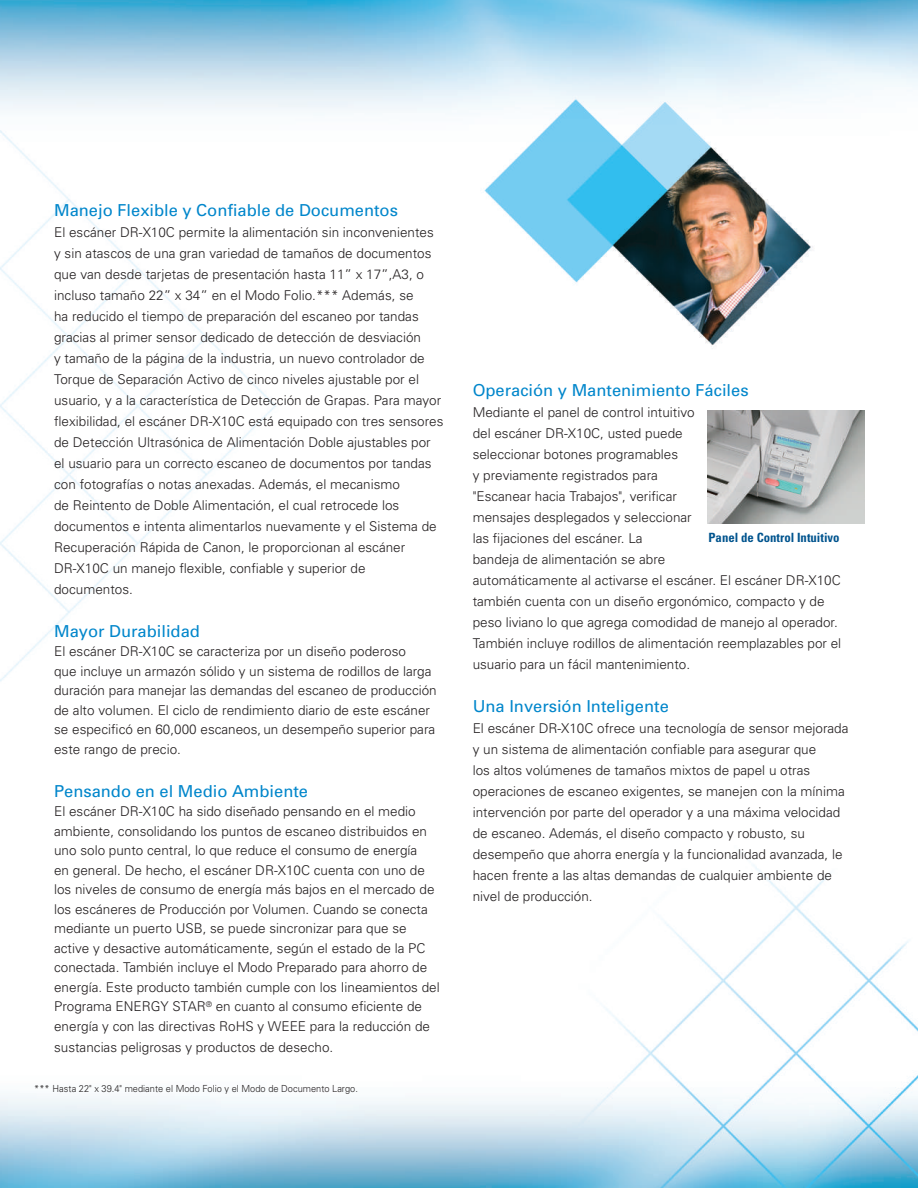
<style>
.page{position:relative;width:918px;height:1188px;background:#fff}
.page>*{position:absolute;margin:0;border:0;box-sizing:border-box;transform-origin:0 0}
.t1{font:16.5px "Univers";color:#0086cb}
.t2{font:300 13.5px/21px "Univers";color:#231f20}
.t3{font:700 condensed 12.75px "Univers";color:#00548e}
.t4{font:300 9.75px "Univers";color:#231f20;scale:.95 1}
</style>
<div class="page">
<img style="left:0;top:0;width:918px;height:1188px">
<img style="left:708px;top:411px;width:157px;height:112px">
<p class="t1" style="left:54px;top:200px;width:345px">Manejo Flexible y Confiable de Documentos</p>
<p class="t2" style="left:54px;top:221px;width:391px">El escáner DR-X10C permite la alimentación sin inconvenientes y sin atascos de una gran variedad de tamaños de documentos que van desde tarjetas de presentación hasta 11” x 17”,A3, o incluso tamaño 22” x 34” en el Modo Folio.*** Además, se<br>ha reducido el tiempo de preparación del escaneo por tandas gracias al primer sensor dedicado de detección de desviación<br>y tamaño de la página de la industria, un nuevo controlador de Torque de Separación Activo de cinco niveles ajustable por el usuario, y a la característica de Detección de Grapas. Para mayor flexibilidad, el escáner DR-X10C está equipado con tres sensores de Detección Ultrasónica de Alimentación Doble ajustables por el usuario para un correcto escaneo de documentos por tandas con fotografías o notas anexadas. Además, el mecanismo<br>de Reintento de Doble Alimentación, el cual retrocede los documentos e intenta alimentarlos nuevamente y el Sistema de Recuperación Rápida de Canon, le proporcionan al escáner DR-X10C un manejo flexible, confiable y superior de documentos.</p>
<p class="t1" style="left:54px;top:621px;width:147px">Mayor Durabilidad</p>
<p class="t2" style="left:54px;top:641px;width:384px;line-height:19.5px">El escáner DR-X10C se caracteriza por un diseño poderoso<br>que incluye un armazón sólido y un sistema de rodillos de larga duración para manejar las demandas del escaneo de producción de alto volumen. El ciclo de rendimiento diario de este escáner se especificó en 60,000 escaneos, un desempeño superior para este rango de precio.</p>
<p class="t1" style="left:54px;top:780px;width:255px">Pensando en el Medio Ambiente</p>
<p class="t2" style="left:54px;top:801px;width:387px;line-height:19.5px">El escáner DR-X10C ha sido diseñado pensando en el medio ambiente, consolidando los puntos de escaneo distribuidos en uno solo punto central, lo que reduce el consumo de energía<br>en general. De hecho, el escáner DR-X10C cuenta con uno de los niveles de consumo de energía más bajos en el mercado de los escáneres de Producción por Volumen. Cuando se conecta mediante un puerto USB, se puede sincronizar para que se active y desactive automáticamente, según el estado de la PC conectada. También incluye el Modo Preparado para ahorro de energía. Este producto también cumple con los Iineamientos del Programa Energ</p>
<p class="t2" style="left:54px;top:996px;width:377px;line-height:19.5px;text-indent:106px">y Star<sup>®</sup> en cuanto al consumo eficiente de energía y con las directivas RoHS y WEEE para la reducción de</p>
<p class="t2" style="left:54px;top:1036px;width:281px">sustancias peligrosas y productos de desecho.</p>
<p class="t4" style="left:34px;top:1083px;width:342px">*** Hasta 22" x 39.4" mediante el Modo Folio y el Modo de Documento Largo.</p>
<p class="t1" style="left:473px;top:379px;width:277px">Operación y Mantenimiento Fáciles</p>
<p class="t2" style="left:473px;top:401px;width:370px">Mediante el panel de control intuitivo<br>del escáner DR-X10C, usted puede<br>seleccionar botones programables<br>y previamente registrados para<br>"Escanear hacia Trabajos", verificar<br>mensajes desplegados y seleccionar<br>las fijaciones del escáner. La<br>bandeja de alimentación se abre<br>automáticamente al activarse el escáner. El escáner DR-X10C también cuenta con un diseño ergonómico, compacto y de peso liviano lo que agrega comodidad de manejo al operador.<br>También incluye rodillos de alimentación reemplazables por el usuario para un fácil mantenimiento.</p>
<p class="t1" style="left:473px;top:695px;width:198px">Una Inversión Inteligente</p>
<p class="t2" style="left:473px;top:717px;width:377px">El escáner DR-X10C ofrece una tecnología de sensor mejorada y un sistema de alimentación confiable para asegurar que<br>los altos volúmenes de tamaños mixtos de papel u otras operaciones de escaneo exigentes, se manejen con la mínima intervención por parte del operador y a una máxima velocidad de escaneo. Además, el diseño compacto y robusto, su desempeño que ahorra energía y la funcionalidad avanzada, le hacen frente a las altas demandas de cualquier ambiente de nivel de producción.</p>
<p class="t3" style="left:709px;top:530px;width:133px">Panel de Control Intuitivo</p>
</div>
